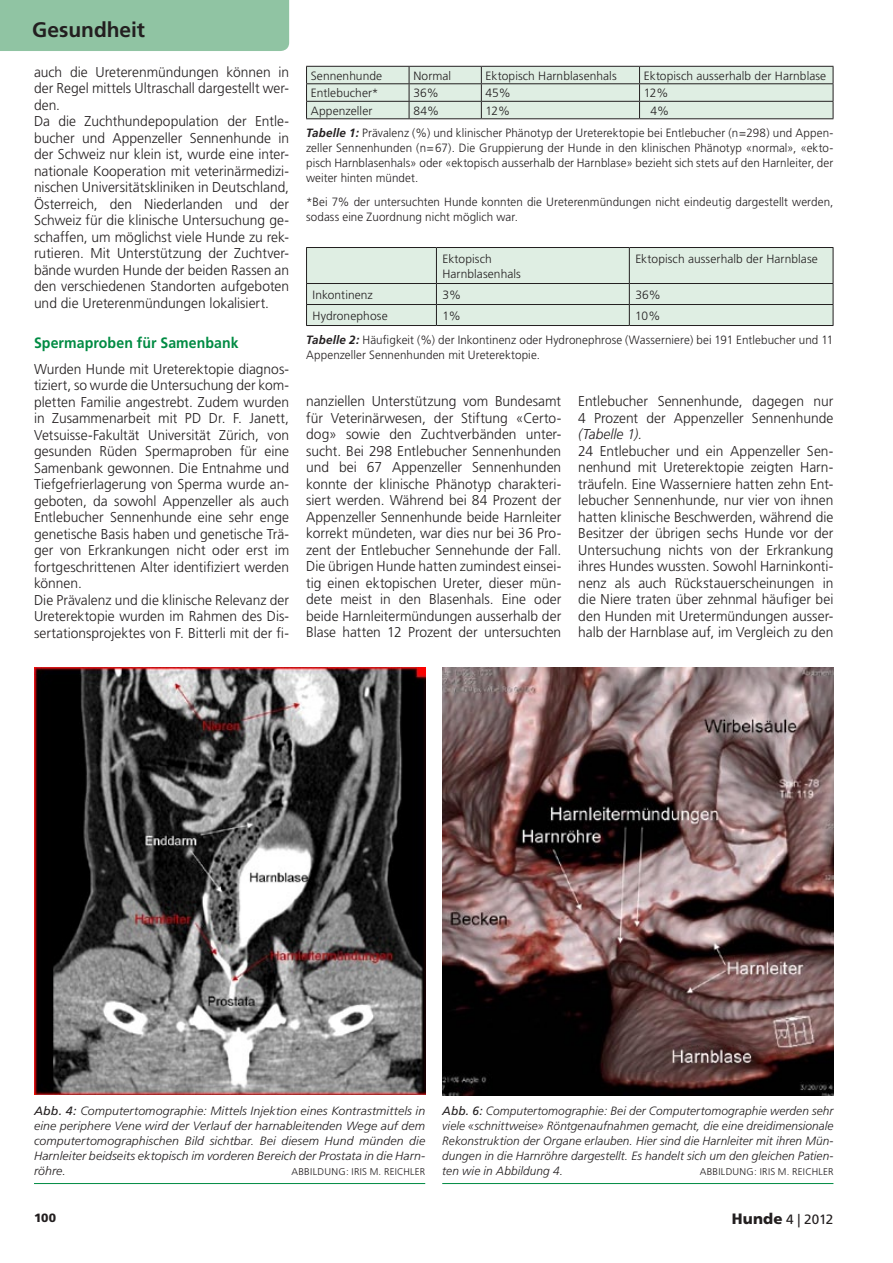
<style>
.page{position:relative;width:893px;height:1263px;background:#fff}
.page>*{position:absolute;margin:0;border:0;box-sizing:border-box;transform-origin:0 0}
.t1{font:700 21px "Frutiger";letter-spacing:-.005em;color:#231f20}
.t2{font:700 15px "Frutiger";letter-spacing:.005em;color:#008b43;scale:.94 1}
.t3{font:300 14.25px/16.5px "Frutiger";color:#231f20}
.t4{font:italic 300 14.25px "Frutiger";color:#231f20}
.t5{font:13.5px "Frutiger";color:#231f20}
.t6{font:300 12px/15px "Frutiger";letter-spacing:.005em;color:#231f20}
.t7{font:italic 300 12px/15px "Frutiger";letter-spacing:.005em;color:#231f20;text-align:justify}
.t8{font:900 12px "Frutiger";color:#231f20}
.t9{font:300 9.75px "Frutiger";color:#231f20}
.s1{font-weight:700;font-style:italic}
.s2{font-weight:400}
.s3{font-weight:900;font-size:15px}
</style>
<div class="page">
<div style="left:0;top:0;width:289px;height:51px;background:#90c4a3"></div>
<svg style="left:306px;top:66px;width:528px;height:53px;background:#d1dfd5"></svg>
<hr style="left:306px;top:118px;width:103px;height:1px;background:#231f20">
<hr style="left:409px;top:118px;width:72px;height:1px;background:#231f20">
<hr style="left:481px;top:118px;width:158px;height:1px;background:#231f20">
<hr style="left:639px;top:118px;width:194px;height:1px;background:#231f20">
<div style="left:306px;top:247px;width:528px;height:78px;background:#dfeee3"></div>
<hr style="left:306px;top:325px;width:130px;height:1px;background:#231f20">
<hr style="left:436px;top:325px;width:193px;height:1px;background:#231f20">
<hr style="left:629px;top:325px;width:204px;height:1px;background:#231f20">
<img style="left:34px;top:668px;width:391px;height:427px">
<img style="left:442px;top:668px;width:391px;height:427px">
<hr style="left:34px;top:1183px;width:391px;height:1px;background:#008b43">
<hr style="left:442px;top:1183px;width:391px;height:1px;background:#008b43">
<h1 class="t1" style="left:32px;top:17px;width:114px">Gesundheit</h1>
<p class="t3" style="left:34px;top:64px;width:257px">auch die Ureterenmündungen können in der Regel mittels Ultraschall dargestellt wer&shy;den.<br>Da die Zuchthundepopulation der Entle&shy;bucher und Appenzeller Sennenhunde in der Schweiz nur klein ist, wurde eine inter&shy;nationale Kooperation mit veterinärmedizi&shy;nischen Universitätskliniken in Deutschland, Österreich, den Niederlanden und der Schweiz für die klinische Untersuchung ge&shy;schaffen, um möglichst viele Hunde zu rek&shy;rutieren. Mit Unterstützung der Zuchtver&shy;bände wurden Hunde der beiden Rassen an den verschiedenen Standorten aufgeboten und die Ureterenmündungen lokalisiert.</p>
<p class="t2" style="left:34px;top:333px;width:219px">Spermaproben für Samenbank</p>
<p class="t3" style="left:34px;top:361px;width:257px">Wurden Hunde mit Ureterektopie diagnos&shy;tiziert, so wurde die Untersuchung der kom&shy;pletten Familie angestrebt. Zudem wurden in Zusammenarbeit mit PD Dr. F. Janett, Vetsuisse-Fakultät Universität Zürich, von gesunden Rüden Spermaproben für eine Samenbank gewonnen. Die Entnahme und Tiefgefrierlagerung von Sperma wurde an&shy;geboten, da sowohl Appenzeller als auch Entlebucher Sennenhunde eine sehr enge genetische Basis haben und genetische Trä&shy;ger von Erkrankungen nicht oder erst im fortgeschrittenen Alter identifiziert werden können.<br>Die Prävalenz und die klinische Relevanz der Ureterektopie wurden im Rahmen des Dis&shy;sertationsprojektes von F. Bitterli mit der fi-</p>
<p class="t6" style="left:311px;top:68px;width:73px">Sennenhunde</p>
<p class="t6" style="left:413px;top:68px;width:39px">Normal</p>
<p class="t6" style="left:486px;top:68px;width:133px">Ektopisch Harnblasenhals</p>
<p class="t6" style="left:644px;top:68px;width:184px">Ektopisch ausserhalb der Harnblase</p>
<p class="t6" style="left:311px;top:86px;width:69px">Entlebucher*</p>
<p class="t6" style="left:413px;top:86px;width:27px">36%</p>
<p class="t6" style="left:486px;top:86px;width:27px">45%</p>
<p class="t6" style="left:644px;top:86px;width:26px">12%</p>
<p class="t6" style="left:311px;top:103px;width:63px">Appenzeller</p>
<p class="t6" style="left:413px;top:103px;width:27px">84%</p>
<p class="t6" style="left:486px;top:103px;width:26px">12%</p>
<p class="t6" style="left:306px;top:99px;width:529px;line-height:22.6px;text-indent:344px">4%<br><span class="s1">Tabelle 1:</span> Prävalenz (%) und klinischer Phänotyp der Ureterektopie bei Entlebucher (n=298) und Appen-</p>
<p class="t6" style="left:306px;top:141px;width:529px;text-align:justify">zeller Sennenhunden (n=67). Die Gruppierung der Hunde in den klinischen Phänotyp «normal», «ekto&shy;pisch Harnblasenhals» oder «ektopisch ausserhalb der Harnblase» bezieht sich stets auf den Harnleiter, der weiter hinten mündet.</p>
<p class="t6" style="left:306px;top:195px;width:529px">*Bei 7% der untersuchten Hunde konnten die Ureterenmündungen nicht eindeutig dargestellt werden, sodass eine Zuordnung nicht möglich war.</p>
<p class="t6" style="left:442px;top:251px;width:80px">Ektopisch<br>Harnblasenhals</p>
<p class="t6" style="left:635px;top:251px;width:184px">Ektopisch ausserhalb der Harnblase</p>
<p class="t6" style="left:313px;top:287px;width:62px">Inkontinenz</p>
<p class="t6" style="left:442px;top:287px;width:20px">3%</p>
<p class="t6" style="left:635px;top:287px;width:27px">36%</p>
<p class="t6" style="left:312px;top:308px;width:77px">Hydronephose</p>
<p class="t6" style="left:442px;top:308px;width:20px">1%</p>
<p class="t6" style="left:306px;top:303px;width:529px;line-height:24.3px;text-indent:329px">10%<br><span class="s1">Tabelle 2:</span> Häufigkeit (%) der Inkontinenz oder Hydronephrose (Wasserniere) bei 191 Entlebucher und 11</p>
<p class="t6" style="left:306px;top:347px;width:235px">Appenzeller Sennenhunden mit Ureterektopie.</p>
<p class="t3" style="left:306px;top:393px;width:257px;text-align:justify">nanziellen Unterstützung vom Bundesamt für Veterinärwesen, der Stiftung «Certo&shy;dog» sowie den Zuchtverbänden unter&shy;sucht. Bei 298 Entlebucher Sennenhunden und bei 67 Appenzeller Sennenhunden konnte der klinische Phänotyp charakteri&shy;siert werden. Während bei 84 Prozent der Appenzeller Sennenhunde beide Harnleiter korrekt mündeten, war dies nur bei 36 Pro&shy;zent der Entlebucher Sennehunde der Fall.<br>Die übrigen Hunde hatten zumindest einsei&shy;tig einen ektopischen Ureter, dieser mün&shy;dete meist in den Blasenhals. Eine oder beide Harnleitermündungen ausserhalb der Blase hatten 12 Prozent der untersuchten</p>
<p class="t3" style="left:578px;top:393px;width:257px">Entlebucher Sennenhunde, dagegen nur<br>4 Prozent der Appenzeller Sennenhunde</p>
<p class="t4" style="left:578px;top:426px;width:66px">(Tabelle 1).</p>
<p class="t3" style="left:578px;top:443px;width:257px;text-align:justify">24 Entlebucher und ein Appenzeller Sen&shy;nenhund mit Ureterektopie zeigten Harn&shy;träufeln. Eine Wasserniere hatten zehn Ent&shy;lebucher Sennenhunde, nur vier von ihnen hatten klinische Beschwerden, während die Besitzer der übrigen sechs Hunde vor der Untersuchung nichts von der Erkrankung ihres Hundes wussten. Sowohl Harninkonti&shy;nenz als auch Rückstauerscheinungen in die Niere traten über zehnmal häufiger bei den Hunden mit Uretermündungen ausser&shy;halb der Harnblase auf, im Vergleich zu den</p>
<p class="t7" style="left:34px;top:1103px;width:393px"><span class="s2">Abb. 4:</span> Computertomographie: Mittels Injektion eines Kontrastmittels in eine periphere Vene wird der Verlauf der harnableitenden Wege auf dem computertomographischen Bild sichtbar. Bei diesem Hund münden die Harnleiter beidseits ektopisch im vorderen Bereich der Prostata in die Harn&shy;röhre.</p>
<p class="t9" style="left:291px;top:1166px;width:7px">abbildung</p>
<p class="t9" style="left:346px;top:1166px;width:11px">: iris</p>
<p class="t9" style="left:370px;top:1166px;width:21px">m. reichler</p>
<p class="t7" style="left:442px;top:1103px;width:393px"><span class="s2">Abb. 6:</span> Computertomographie: Bei der Computertomographie werden sehr viele «schnittweise» Röntgenaufnahmen gemacht, die eine dreidimensionale Rekonstruktion der Organe erlauben. Hier sind die Harnleiter mit ihren Mün&shy;dungen in die Harnröhre dargestellt. Es handelt sich um den gleichen Patien&shy;ten wie in Abbildung 4.</p>
<p class="t9" style="left:700px;top:1166px;width:7px">abbildung</p>
<p class="t9" style="left:754px;top:1166px;width:11px">: iris</p>
<p class="t9" style="left:778px;top:1166px;width:21px">m. reichler</p>
<p class="t8" style="left:34px;top:1210px;width:24px">100</p>
<p class="t5" style="left:732px;top:1212px;width:103px"><span class="s3">Hunde</span> 4 | 2012</p>
</div>
